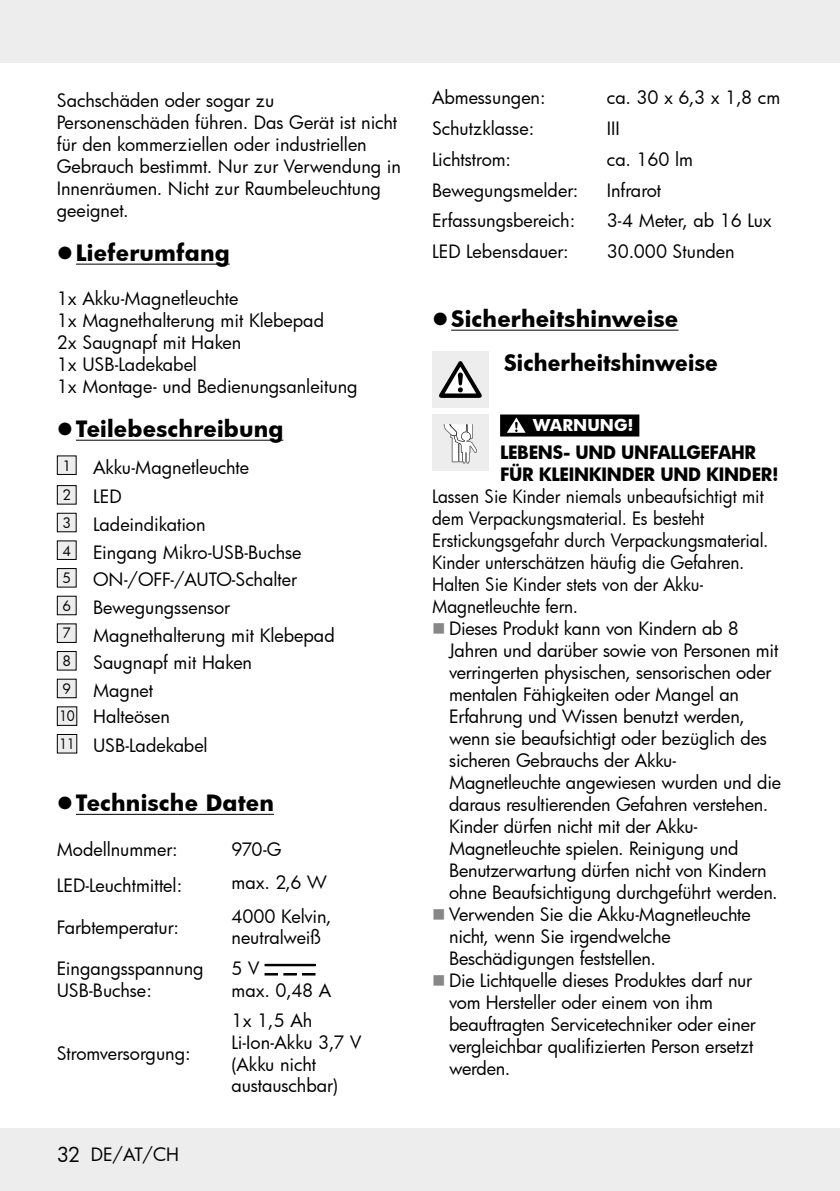
<style>
.page{position:relative;width:840px;height:1191px;background:#fff}
.page>*{position:absolute;margin:0;border:0;box-sizing:border-box;transform-origin:0 0}
.t1{font:700 22px/44px "Futura";letter-spacing:.005em;color:#000}
.t2{font:18px/22px "Futura";letter-spacing:-.01em;color:#000}
.t3{font:18px/22px "Futura";letter-spacing:-.01em;color:#000;scale:.95 1}
.t4{font:700 18px/22px "Futura";letter-spacing:-.02em;color:#000;scale:.95 1}
.t5{font:700 16px "Futura";color:#fff}
.s1{font-size:14px}
.s2{font-size:20px}
</style>
<div class="page">
<div style="left:0;top:0;width:839px;height:62px;background:#ededed"></div>
<hr style="left:839px;top:0;width:1px;height:62px;background:#ededed">
<div style="left:0;top:1128px;width:839px;height:63px;background:#ededed"></div>
<hr style="left:839px;top:1128px;width:1px;height:63px;background:#ededed">
<hr style="left:76px;top:264px;width:153px;height:1px;background:#000">
<hr style="left:76px;top:440px;width:207px;height:1px;background:#000">
<hr style="left:76px;top:814px;width:198px;height:1px;background:#000">
<div style="left:57px;top:456px;width:19px;height:18px;background:#ededed"></div>
<div style="left:57px;top:455px;width:20px;height:20px;border:1px solid #000"></div>
<div style="left:57px;top:485px;width:19px;height:19px;background:#ededed"></div>
<div style="left:57px;top:485px;width:20px;height:19px;border:1px solid #000"></div>
<div style="left:57px;top:513px;width:19px;height:19px;background:#ededed"></div>
<div style="left:57px;top:513px;width:20px;height:19px;border:1px solid #000"></div>
<div style="left:57px;top:541px;width:19px;height:18px;background:#ededed"></div>
<div style="left:57px;top:540px;width:20px;height:20px;border:1px solid #000"></div>
<div style="left:57px;top:568px;width:19px;height:19px;background:#ededed"></div>
<div style="left:57px;top:568px;width:20px;height:19px;border:1px solid #000"></div>
<div style="left:57px;top:596px;width:19px;height:19px;background:#ededed"></div>
<div style="left:57px;top:624px;width:19px;height:18px;background:#ededed"></div>
<div style="left:57px;top:623px;width:20px;height:20px;border:1px solid #000"></div>
<div style="left:57px;top:651px;width:19px;height:19px;background:#ededed"></div>
<div style="left:57px;top:651px;width:20px;height:19px;border:1px solid #000"></div>
<div style="left:57px;top:679px;width:19px;height:18px;background:#ededed"></div>
<div style="left:57px;top:678px;width:20px;height:20px;border:1px solid #000"></div>
<div style="left:57px;top:707px;width:20px;height:18px;background:#ededed"></div>
<div style="left:57px;top:706px;width:20px;height:20px;border:1px solid #000"></div>
<div style="left:57px;top:734px;width:20px;height:19px;background:#ededed"></div>
<div style="left:57px;top:734px;width:20px;height:19px;border:1px solid #000"></div>
<svg style="left:284px;top:973px;width:12px;height:2px"></svg>
<svg style="left:265px;top:973px;width:12px;height:2px"></svg>
<svg style="left:302px;top:973px;width:13px;height:2px"></svg>
<div style="left:265px;top:964px;width:50px;height:1px;border:1px solid #000"></div>
<hr style="left:451px;top:330px;width:227px;height:1px;background:#000">
<div style="left:500px;top:414px;width:139px;height:22px;background:#000"></div>
<div style="left:432px;top:351px;width:56px;height:57px;background:#ededed"></div>
<svg style="left:439px;top:361px;width:42px;height:37px"></svg>
<div style="left:432px;top:414px;width:56px;height:57px;background:#ededed"></div>
<svg style="left:443px;top:424px;width:34px;height:39px"></svg>
<svg style="left:507px;top:417px;width:18px;height:16px"></svg>
<p class="t2" style="left:57px;top:89px;width:345px">Sachschäden oder sogar zu Personenschäden führen. Das Gerät ist nicht für den kommerziellen oder industriellen Gebrauch bestimmt. Nur zur Verwendung in Innenräumen. Nicht zur Raumbeleuchtung geeignet.</p>
<p class="t1" style="left:76px;top:230px;width:155px">Lieferumfang</p>
<p class="t2" style="left:57px;top:287px;width:302px">1x Akku-Magnetleuchte<br>1x Magnethalterung mit Klebepad<br>2x Saugnapf mit Haken<br>1x USB-Ladekabel<br>1x Montage- und Bedienungsanleitung</p>
<p class="t1" style="left:76px;top:406px;width:209px">Teilebeschreibung</p>
<p class="t2" style="left:62px;top:452px;width:188px;line-height:29.6px"><sup>1</sup> Akku-Magnetleuchte<br><sup>2</sup> LED</p>
<p class="t2" style="left:59px;top:510px;width:277px;line-height:27.4px"><sup>3</sup> Ladeindikation<br><sup>4</sup> Eingang Mikro-USB-Buchse<br><sup>5</sup> ON-/OFF-/AUTO-Schalter<br><sup>6</sup> Bewegungssensor<br><sup>7</sup> Magnethalterung mit Klebepad<br><sup>8</sup> Saugnapf mit Haken<br><sup>9</sup> Magnet<br><span class="s1">10</span> Halteösen</p>
<p class="t2" style="left:59px;top:734px;width:150px"><sup>11</sup> USB-Ladekabel</p>
<p class="t1" style="left:76px;top:780px;width:199px">Technische Daten</p>
<p class="t2" style="left:57px;top:837px;width:122px">Modellnummer:</p>
<p class="t2" style="left:231px;top:837px;width:52px">970-G</p>
<p class="t2" style="left:57px;top:874px;width:127px">LED-Leuchtmittel:</p>
<p class="t2" style="left:231px;top:871px;width:97px">max. 2,6 W</p>
<p class="t2" style="left:57px;top:915px;width:124px">Farbtemperatur:</p>
<p class="t2" style="left:231px;top:905px;width:102px">4000 Kelvin, neutralweiß</p>
<p class="t2" style="left:57px;top:957px;width:148px">Eingangsspannung<br>USB-Buchse:</p>
<p class="t2" style="left:231px;top:957px;width:101px">5 V<br>max. 0,48 A</p>
<p class="t2" style="left:57px;top:1041px;width:135px">Stromversorgung:</p>
<p class="t2" style="left:57px;top:1143px;width:123px"><span class="s2">32</span> DE/AT/CH</p>
<p class="t2" style="left:231px;top:1009px;width:131px">1x 1,5 Ah<br>Li-Ion-Akku 3,7 V (Akku nicht austauschbar)</p>
<p class="t2" style="left:432px;top:86px;width:115px">Abmessungen:</p>
<p class="t2" style="left:606px;top:86px;width:175px">ca. 30 x 6,3 x 1,8 cm</p>
<p class="t2" style="left:432px;top:117px;width:104px">Schutzklasse:</p>
<p class="t2" style="left:606px;top:117px;width:15px">III</p>
<p class="t2" style="left:432px;top:148px;width:81px">Lichtstrom:</p>
<p class="t2" style="left:606px;top:148px;width:88px">ca. 160 lm</p>
<p class="t2" style="left:432px;top:178px;width:148px">Bewegungsmelder:</p>
<p class="t2" style="left:606px;top:178px;width:56px">Infrarot</p>
<p class="t2" style="left:432px;top:209px;width:145px">Erfassungsbereich:</p>
<p class="t2" style="left:606px;top:209px;width:166px">3-4 Meter, ab 16 Lux</p>
<p class="t2" style="left:432px;top:240px;width:138px">LED Lebensdauer:</p>
<p class="t2" style="left:606px;top:240px;width:129px">30.000 Stunden</p>
<p class="t1" style="left:504px;top:296px;width:215px;text-indent:-53px">Sicherheitshinweise<br>Sicherheitshinweise</p>
<p class="t5" style="left:532px;top:414px;width:102px">WARNUNG!</p>
<p class="t4" style="left:500px;top:441px;width:294px">LEBENS- UND UNFALLGEFAHR<br>FÜR KLEINKINDER UND KINDER!</p>
<p class="t3" style="left:432px;top:485px;width:352px">Lassen Sie Kinder niemals unbeaufsichtigt mit dem Verpackungsmaterial. Es besteht Erstickungsgefahr durch Verpackungsmaterial.<br>Kinder unterschätzen häufig die Gefahren.<br>Halten Sie Kinder stets von der Akku-Magnetleuchte fern.</p>
<p class="t2" style="left:449px;top:617px;width:333px">Dieses Produkt kann von Kindern ab 8<br>Jahren und darüber sowie von Personen mit verringerten physischen, sensorischen oder mentalen Fähigkeiten oder Mangel an Erfahrung und Wissen benutzt werden, wenn sie beaufsichtigt oder bezüglich des sicheren Gebrauchs der Akku-Magnetleuchte angewiesen wurden und die daraus resultierenden Gefahren verstehen.<br>Kinder dürfen nicht mit der Akku-Magnetleuchte spielen. Reinigung und Benutzerwartung dürfen nicht von Kindern ohne Beaufsichtigung durchgeführt werden.<br>Verwenden Sie die Akku-Magnetleuchte nicht, wenn Sie irgendwelche Beschädigungen feststellen.<br>Die Lichtquelle dieses Produktes darf nur vom Hersteller oder einem von ihm beauftragten Servicetechniker oder einer vergleichbar qualifizierten Person ersetzt werden.</p>
</div>
